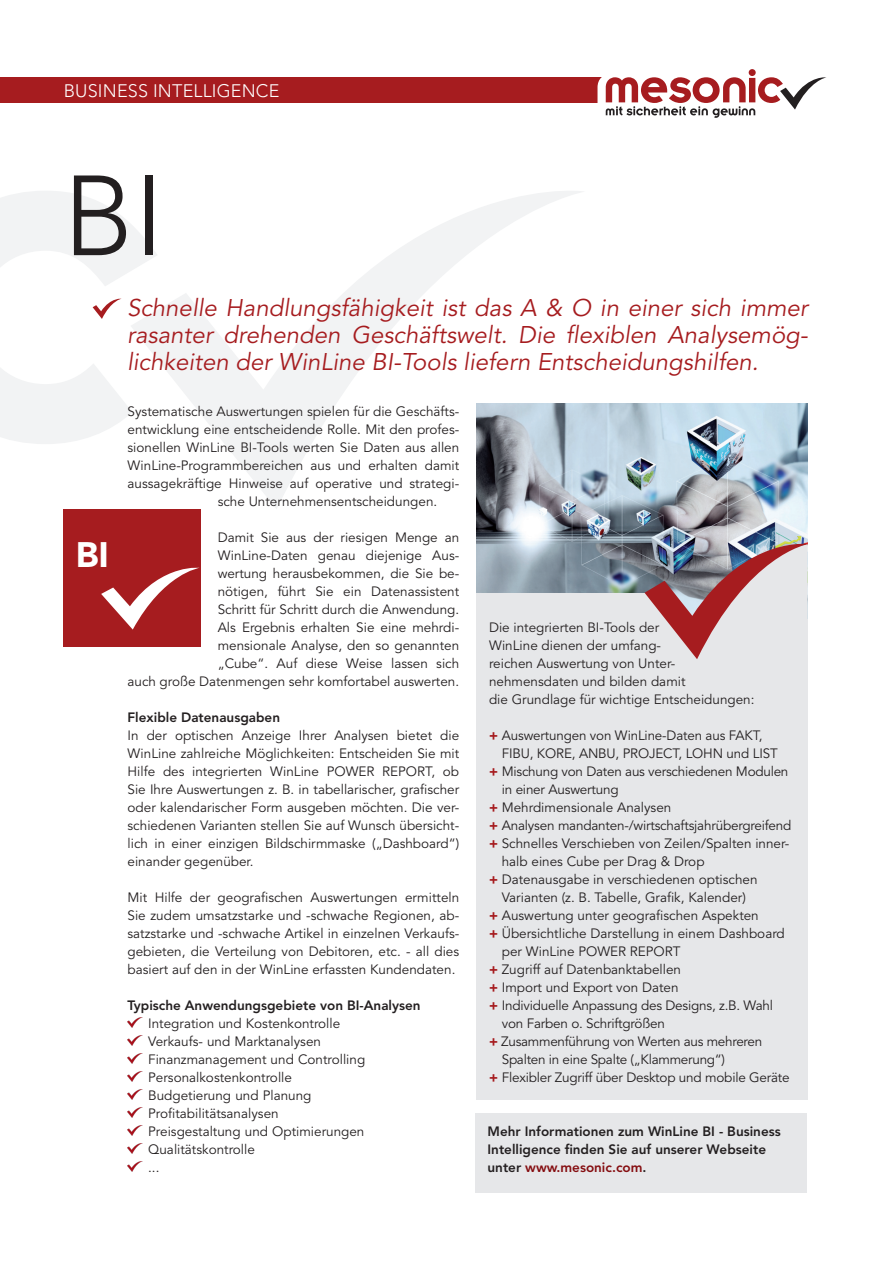
<style>
.page{position:relative;width:893px;height:1263px;background:#fff}
.page>*{position:absolute;margin:0;border:0;box-sizing:border-box;transform-origin:0 0}
.t1{font:300 112.5px "Avenir LT Pro";color:#231f20}
.t2{font:900 35.1px "Avenir LT Pro";color:#fff}
.t3{font:italic 24px/27px "Avenir LT Pro";color:#a61c1f;text-align:justify}
.t4{font:300 18px "Avenir LT Pro";letter-spacing:.01em;color:#fff}
.t5{font:13.5px/18px "Avenir LT Pro";color:#231f20}
.t6{font:800 13.5px/18px "Avenir LT Pro";color:#231f20}
.t7{font:13.5px/18px "Avenir LT Pro";letter-spacing:-.02em;color:#231f20}
.s1{font-weight:900;color:#a61c1f}
.s2{color:#850e11}
</style>
<div class="page">
<div style="left:0;top:77px;width:603px;height:26px;background:#a61c1f"></div>
<svg style="left:597px;top:69px;width:229px;height:49px"></svg>
<svg style="left:158px;top:191px;width:441px;height:318px"></svg>
<svg style="left:0;top:191px;width:158px;height:253px"></svg>
<div style="left:476px;top:404px;width:332px;height:696px;background:#e6e7e9"></div>
<img style="left:476px;top:404px;width:332px;height:189px">
<svg style="left:644px;top:534px;width:164px;height:125px"></svg>
<div style="left:63px;top:509px;width:138px;height:138px;background:#a61c1f"></div>
<svg style="left:101px;top:567px;width:99px;height:63px"></svg>
<div style="left:475px;top:1113px;width:331px;height:79px;background:#e6e7e9"></div>
<img style="left:128px;top:1017px;width:14px;height:10px">
<img style="left:128px;top:1035px;width:14px;height:10px">
<img style="left:128px;top:1053px;width:14px;height:10px">
<img style="left:128px;top:1071px;width:14px;height:10px">
<img style="left:128px;top:1089px;width:14px;height:10px">
<img style="left:128px;top:1107px;width:14px;height:10px">
<img style="left:128px;top:1125px;width:14px;height:10px">
<img style="left:128px;top:1143px;width:14px;height:10px">
<img style="left:128px;top:1161px;width:14px;height:10px">
<p class="t4" style="left:64px;top:80px;width:217px">BUSINESS INTELLIGENCE</p>
<p class="t1" style="left:63px;top:150px;width:102px">BI</p>
<p class="t2" style="left:76px;top:534px;width:35px">BI</p>
<p class="t3" style="left:127px;top:295px;width:682px">Schnelle Handlungsfähigkeit ist das A &amp; O in einer sich immer rasanter drehenden Geschäftswelt. Die flexiblen Analysemög&shy;lichkeiten der WinLine BI-Tools liefern Entscheidungshilfen.</p>
<p class="t5" style="left:128px;top:402px;width:333px">Systematische Auswertungen spielen für die Geschäfts-</p>
<p class="t5" style="left:128px;top:420px;width:333px">entwicklung eine entscheidende Rolle. Mit den profes-</p>
<p class="t5" style="left:128px;top:438px;width:333px">sionellen WinLine BI-Tools werten Sie Daten aus allen</p>
<p class="t5" style="left:128px;top:456px;width:333px">WinLine-Programmbereichen aus und erhalten damit</p>
<p class="t5" style="left:128px;top:474px;width:333px">aussagekräftige Hinweise auf operative und strategi-</p>
<p class="t5" style="left:218px;top:492px;width:221px">sche Unternehmensentscheidungen.</p>
<p class="t5" style="left:128px;top:528px;width:333px;text-align:right">Damit Sie aus der riesigen Menge an WinLine-Daten genau diejenige Aus-<br>wertung herausbekommen, die Sie be-<br>nötigen, führt Sie ein Datenassistent<br>Schritt für Schritt durch die Anwendung.<br>Als Ergebnis erhalten Sie eine mehrdi-<br>mensionale Analyse, den so genannten<br>„Cube“. Auf diese Weise lassen sich<br>auch große Datenmengen sehr komfortabel auswerten.</p>
<p class="t6" style="left:128px;top:708px;width:154px">Flexible Datenausgaben</p>
<p class="t5" style="left:128px;top:726px;width:333px;text-align:justify">In der optischen Anzeige Ihrer Analysen bietet die WinLine zahlreiche Möglichkeiten: Entscheiden Sie mit Hilfe des integrierten WinLine POWER REPORT, ob Sie Ihre Auswertungen z. B. in tabellarischer, grafischer oder kalendarischer Form ausgeben möchten. Die ver&shy;schiedenen Varianten stellen Sie auf Wunsch übersicht&shy;lich in einer einzigen Bildschirmmaske („Dashboard“) einander gegenüber.</p>
<p class="t5" style="left:128px;top:888px;width:333px;text-align:justify">Mit Hilfe der geografischen Auswertungen ermitteln Sie zudem umsatzstarke und -schwache Regionen, ab&shy;satzstarke und -schwache Artikel in einzelnen Verkaufs&shy;gebieten, die Verteilung von Debitoren, etc. - all dies basiert auf den in der WinLine erfassten Kundendaten.</p>
<p class="t6" style="left:128px;top:996px;width:295px">Typische Anwendungsgebiete von BI-Analysen</p>
<p class="t5" style="left:148px;top:1014px;width:194px">Integration und Kostenkontrolle</p>
<p class="t5" style="left:148px;top:1032px;width:174px">Verkaufs- und Marktanalysen</p>
<p class="t5" style="left:148px;top:1050px;width:219px">Finanzmanagement und Controlling</p>
<p class="t5" style="left:148px;top:1068px;width:145px">Personalkostenkontrolle</p>
<p class="t5" style="left:148px;top:1086px;width:165px">Budgetierung und Planung</p>
<p class="t5" style="left:148px;top:1104px;width:132px">Profitabilitätsanalysen</p>
<p class="t5" style="left:148px;top:1122px;width:218px">Preisgestaltung und Optimierungen</p>
<p class="t5" style="left:148px;top:1140px;width:108px">Qualitätskontrolle</p>
<p class="t5" style="left:148px;top:1158px;width:13px">...</p>
<p class="t5" style="left:489px;top:618px;width:172px">Die integrierten BI-Tools der</p>
<p class="t5" style="left:489px;top:636px;width:174px">WinLine dienen der umfang-</p>
<p class="t5" style="left:489px;top:654px;width:188px">reichen Auswertung von Unter-</p>
<p class="t5" style="left:489px;top:672px;width:198px">nehmensdaten und bilden damit</p>
<p class="t5" style="left:489px;top:690px;width:267px">die Grundlage für wichtige Entscheidungen:</p>
<p class="t5" style="left:502px;top:726px;width:277px;text-indent:-13px"><span class="s1">+</span> Auswertungen von WinLine-Daten aus FAKT,<br>FIBU, KORE, ANBU, PROJECT, LOHN und LIST</p>
<p class="t7" style="left:502px;top:762px;width:288px;text-indent:-13px"><span class="s1">+</span> Mischung von Daten aus verschiedenen Modulen in einer Auswertung</p>
<p class="t5" style="left:489px;top:798px;width:184px"><span class="s1">+</span> Mehrdimensionale Analysen</p>
<p class="t5" style="left:489px;top:816px;width:304px"><span class="s1">+</span> Analysen mandanten-/wirtschaftsjahrübergreifend</p>
<p class="t5" style="left:502px;top:834px;width:289px;text-indent:-13px"><span class="s1">+</span> Schnelles Verschieben von Zeilen/Spalten inner&shy;halb eines Cube per Drag &amp; Drop</p>
<p class="t5" style="left:489px;top:870px;width:270px;text-align:center"><span class="s1">+</span> Datenausgabe in verschiedenen optischen<br>Varianten (z. B. Tabelle, Grafik, Kalender)</p>
<p class="t5" style="left:489px;top:906px;width:271px"><span class="s1">+</span> Auswertung unter geografischen Aspekten</p>
<p class="t5" style="left:502px;top:924px;width:285px;text-indent:-13px"><span class="s1">+</span> Übersichtliche Darstellung in einem Dashboard per WinLine POWER REPORT</p>
<p class="t5" style="left:489px;top:960px;width:194px"><span class="s1">+</span> Zugriff auf Datenbanktabellen</p>
<p class="t5" style="left:489px;top:978px;width:191px"><span class="s1">+</span> Import und Export von Daten</p>
<p class="t5" style="left:502px;top:996px;width:273px;text-indent:-13px"><span class="s1">+</span> Individuelle Anpassung des Designs, z.B. Wahl von Farben o. Schriftgrößen</p>
<p class="t7" style="left:502px;top:1032px;width:262px;text-indent:-13px"><span class="s1">+</span> Zusammenführung von Werten aus mehreren<br>Spalten in eine Spalte („Klammerung“)</p>
<p class="t5" style="left:489px;top:1068px;width:302px"><span class="s1">+</span> Flexibler Zugriff über Desktop und mobile Geräte</p>
<p class="t6" style="left:487px;top:1122px;width:295px">Mehr Informationen zum WinLine BI - Business<br>Intelligence finden Sie auf unserer Webseite unter <span class="s2">www.mesonic.com</span>.</p>
</div>
